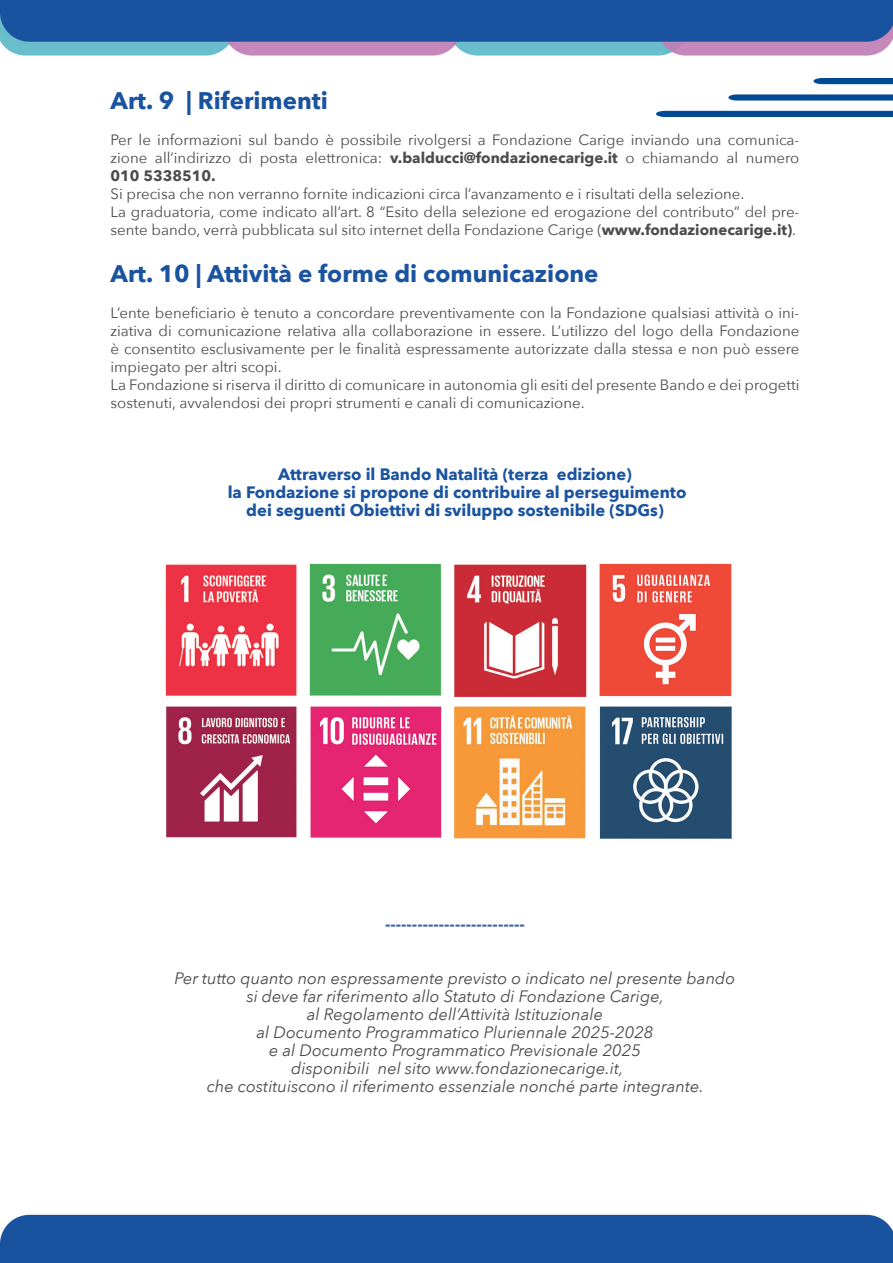
<style>
.page{position:relative;width:893px;height:1263px;background:#fff}
.page>*{position:absolute;margin:0;border:0;box-sizing:border-box;transform-origin:0 0}
.t1{font:700 24px "Avenir Next";color:#1a53a0}
.t2{font:italic 16.5px "Avenir Next";color:#4b4c4d}
.t3{font:700 16.5px "Avenir Next";color:#1a53a0}
.t4{font:700 16.5px "Avenir Next";color:#4164ab}
.t5{font:15px/18px "Avenir Next";color:#4b4c4d}
.t6{font:700 15px "Avenir Next";color:#4b4c4d}
.s1{font-weight:700}
</style>
<div class="page">
<img style="left:0;top:0;width:893px;height:1263px">
<img style="left:134px;top:546px;width:636px;height:307px">
<img style="left:610px;top:79px;width:283px;height:37px">
<p class="t1" style="left:111px;top:80px;width:219px">Art. 9 | Riferimenti</p>
<p class="t5" style="left:111px;top:130px;width:690px">Per le informazioni sul bando è possibile rivolgersi a Fondazione Carige inviando una comunica&shy;zione all’indirizzo di posta elettronica: <span class="s1">v.balducci@fondazionecarige.it</span> o chiamando al numero</p>
<p class="t6" style="left:111px;top:163px;width:107px">010 5338510.</p>
<p class="t5" style="left:111px;top:184px;width:635px">Si precisa che non verranno fornite indicazioni circa l’avanzamento e i risultati della selezione.</p>
<p class="t5" style="left:111px;top:202px;width:690px">La graduatoria, come indicato all’art. 8 “Esito della selezione ed erogazione del contributo” del pre&shy;sente bando, verrà pubblicata sul sito internet della Fondazione Carige (<span class="s1">www.fondazionecarige.it)</span>.</p>
<p class="t1" style="left:111px;top:253px;width:490px">Art. 10 | Attività e forme di comunicazione</p>
<p class="t5" style="left:111px;top:303px;width:690px;text-align:justify">L’ente beneficiario è tenuto a concordare preventivamente con la Fondazione qualsiasi attività o ini&shy;ziativa di comunicazione relativa alla collaborazione in essere. L’utilizzo del logo della Fondazione è consentito esclusivamente per le finalità espressamente autorizzate dalla stessa e non può essere impiegato per altri scopi.</p>
<p class="t5" style="left:111px;top:375px;width:690px">La Fondazione si riserva il diritto di comunicare in autonomia gli esiti del presente Bando e dei progetti sostenuti, avvalendosi dei propri strumenti e canali di comunicazione.</p>
<p class="t3" style="left:278px;top:460px;width:355px">Attraverso il Bando Natalità (terza edizione)</p>
<p class="t3" style="left:228px;top:478px;width:460px">la Fondazione si propone di contribuire al perseguimento</p>
<p class="t3" style="left:246px;top:496px;width:419px">dei seguenti Obiettivi di sviluppo sostenibile (SDGs)</p>
<p class="t4" style="left:385px;top:910px;width:141px">--------------------------</p>
<p class="t2" style="left:175px;top:964px;width:562px">Per tutto quanto non espressamente previsto o indicato nel presente bando</p>
<p class="t2" style="left:246px;top:982px;width:419px">si deve far riferimento allo Statuto di Fondazione Carige,</p>
<p class="t2" style="left:307px;top:1000px;width:298px">al Regolamento dell’Attività Istituzionale</p>
<p class="t2" style="left:256px;top:1018px;width:399px">al Documento Programmatico Pluriennale 2025-2028</p>
<p class="t2" style="left:269px;top:1036px;width:373px">e al Documento Programmatico Previsionale 2025</p>
<p class="t2" style="left:291px;top:1054px;width:334px">disponibili nel sito www.fondazionecarige.it,</p>
<p class="t2" style="left:207px;top:1072px;width:499px">che costituiscono il riferimento essenziale nonché parte integrante.</p>
</div>
